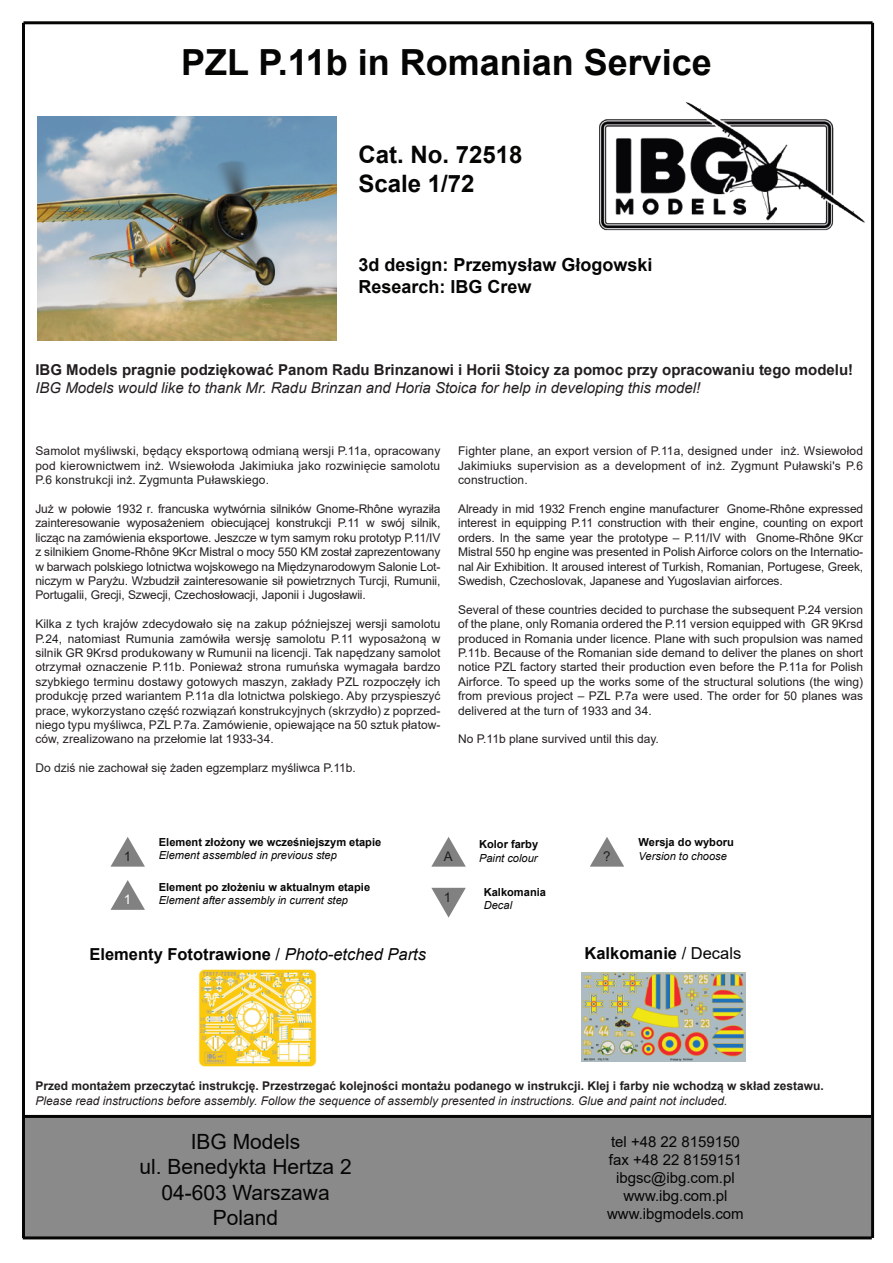
<style>
.page{position:relative;width:893px;height:1263px;background:#fff}
.page>*{position:absolute;margin:0;border:0;box-sizing:border-box;transform-origin:0 0}
.t1{font:700 36px "Arial";color:#050504}
.t2{font:700 24px/28.8px "Arial";color:#050504}
.t3{font:21px/25.2px "Arial";color:#050504;text-align:center}
.t4{font:700 18px/21.6px "Arial";color:#050504}
.t5{font:700 16.5px "Arial";color:#050605}
.t6{font:700 15px "Arial";color:#231f20}
.t7{font:italic 15px "Arial";color:#231f20}
.t8{font:15px/18px "Arial";color:#050504;text-align:center}
.t9{font:13.35px "Arial";color:#211e1e}
.t10{font:13.35px "Arial";color:#fff}
.t11{font:12px/14.4px "Arial";letter-spacing:.005em;color:#231f20;text-align:justify}
.t12{font:700 12px "Arial";color:#211e1e}
.t13{font:italic 12px "Arial";color:#211e1e}
.t14{font:700 11.1px "Arial";color:#050605}
.t15{font:italic 11.1px "Arial";color:#050605}
.s1{font-weight:400}
.s2{font-weight:400;font-style:italic}
</style>
<div class="page">
<div style="left:23px;top:1116px;width:848px;height:122px;background:#8b8a8a"></div>
<hr style="left:23px;top:21px;width:849px;height:3px;background:#050504">
<hr style="left:23px;top:1236px;width:849px;height:3px;background:#050504">
<hr style="left:22px;top:23px;width:3px;height:1215px;background:#050504">
<hr style="left:871px;top:23px;width:3px;height:1215px;background:#050504">
<hr style="left:23px;top:1115px;width:848px;height:3px;background:#050504">
<svg style="left:111px;top:837px;width:34px;height:30px"></svg>
<svg style="left:111px;top:880px;width:34px;height:30px"></svg>
<svg style="left:590px;top:837px;width:34px;height:30px"></svg>
<svg style="left:431px;top:837px;width:35px;height:30px"></svg>
<svg style="left:431px;top:888px;width:35px;height:30px"></svg>
<img style="left:599px;top:102px;width:266px;height:129px">
<img style="left:37px;top:116px;width:300px;height:225px">
<img style="left:199px;top:970px;width:117px;height:96px">
<img style="left:581px;top:972px;width:164px;height:90px">
<h1 class="t1" style="left:181px;top:37px;width:532px">PZL P.11b in Romanian Service</h1>
<h2 class="t2" style="left:358px;top:141px;width:166px">Cat. No. 72518<br>Scale 1/72</h2>
<h3 class="t4" style="left:358px;top:254px;width:296px">3d design: Przemysław Głogowski<br>Research: IBG Crew</h3>
<p class="t6" style="left:35px;top:359px;width:819px">IBG Models pragnie podziękować Panom Radu Brinzanowi i Horii Stoicy za pomoc przy opracowaniu tego modelu!</p>
<p class="t7" style="left:35px;top:378px;width:666px">IBG Models would like to thank Mr. Radu Brinzan and Horia Stoica for help in developing this model!</p>
<p class="t11" style="left:35px;top:444px;width:406px">Samolot myśliwski, będący eksportową odmianą wersji P.11a, opracowany pod kierownictwem inż. Wsiewołoda Jakimiuka jako rozwinięcie samolotu P.6 konstrukcji inż. Zygmunta Puławskiego.</p>
<p class="t11" style="left:35px;top:501px;width:407px">Już w połowie 1932 r. francuska wytwórnia silników Gnome-Rhône wyraziła zainteresowanie wyposażeniem obiecującej konstrukcji P.11 w swój silnik, licząc na zamówienia eksportowe. Jeszcze w tym samym roku prototyp P.11/IV z silnikiem Gnome-Rhône 9Kcr Mistral o mocy 550 KM został zaprezentowany w barwach polskiego lotnictwa wojskowego na Międzynarodowym Salonie Lot&shy;niczym w Paryżu. Wzbudził zainteresowanie sił powietrznych Turcji, Rumunii, Portugalii, Grecji, Szwecji, Czechosłowacji, Japonii i Jugosławii.</p>
<p class="t11" style="left:35px;top:617px;width:407px">Kilka z tych krajów zdecydowało się na zakup późniejszej wersji samolotu P.24, natomiast Rumunia zamówiła wersję samolotu P.11 wyposażoną w silnik GR 9Krsd produkowany w Rumunii na licencji. Tak napędzany samolot otrzymał oznaczenie P.11b. Ponieważ strona rumuńska wymagała bardzo szybkiego terminu dostawy gotowych maszyn, zakłady PZL rozpoczęły ich produkcję przed wariantem P.11a dla lotnictwa polskiego. Aby przyspieszyć prace, wykorzystano część rozwiązań konstrukcyjnych (skrzydło) z poprzed&shy;niego typu myśliwca, PZL P.7a. Zamówienie, opiewające na 50 sztuk płatow&shy;ców, zrealizowano na przełomie lat 1933-34.</p>
<p class="t11" style="left:35px;top:761px;width:322px">Do dziś nie zachował się żaden egzemplarz myśliwca P.11b.</p>
<p class="t11" style="left:458px;top:444px;width:406px">Fighter plane, an export version of P.11a, designed under inż. Wsiewołod Jakimiuks supervision as a development of inż. Zygmunt Puławski's P.6 construction.</p>
<p class="t11" style="left:458px;top:501px;width:407px">Already in mid 1932 French engine manufacturer Gnome-Rhône expressed interest in equipping P.11 construction with their engine, counting on export orders. In the same year the prototype – P.11/IV with Gnome-Rhône 9Kcr Mistral 550 hp engine was presented in Polish Airforce colors on the Internatio&shy;nal Air Exhibition. It aroused interest of Turkish, Romanian, Portugese, Greek, Swedish, Czechoslovak, Japanese and Yugoslavian airforces.</p>
<p class="t11" style="left:458px;top:602px;width:407px">Several of these countries decided to purchase the subsequent P.24 version of the plane, only Romania ordered the P.11 version equipped with GR 9Krsd produced in Romania under licence. Plane with such propulsion was named P.11b. Because of the Romanian side demand to deliver the planes on short notice PZL factory started their production even before the P.11a for Polish Airforce. To speed up the works some of the structural solutions (the wing) from previous project – PZL P.7a were used. The order for 50 planes was delivered at the turn of 1933 and 34.</p>
<p class="t11" style="left:458px;top:732px;width:202px">No P.11b plane survived until this day.</p>
<p class="t9" style="left:124px;top:847px;width:9px">1</p>
<p class="t10" style="left:124px;top:890px;width:9px">1</p>
<p class="t14" style="left:159px;top:834px;width:224px">Element złożony we wcześniejszym etapie</p>
<p class="t15" style="left:159px;top:848px;width:180px">Element assembled in previous step</p>
<p class="t14" style="left:159px;top:879px;width:213px">Element po złożeniu w aktualnym etapie</p>
<p class="t15" style="left:159px;top:893px;width:191px">Element after assembly in current step</p>
<h3 class="t5" style="left:89px;top:943px;width:338px">Elementy Fototrawione <span class="s1">/</span> <span class="s2">Photo-etched Parts</span></h3>
<p class="t14" style="left:479px;top:837px;width:61px">Kolor farby</p>
<p class="t9" style="left:444px;top:847px;width:10px">A</p>
<p class="t15" style="left:479px;top:851px;width:60px">Paint colour</p>
<p class="t14" style="left:484px;top:884px;width:64px">Kalkomania</p>
<p class="t15" style="left:484px;top:898px;width:30px">Decal</p>
<p class="t9" style="left:444px;top:888px;width:9px">1</p>
<p class="t9" style="left:603px;top:847px;width:9px">?</p>
<p class="t14" style="left:639px;top:834px;width:97px">Wersja do wyboru</p>
<p class="t15" style="left:639px;top:848px;width:90px">Version to choose</p>
<h3 class="t5" style="left:584px;top:942px;width:158px">Kalkomanie <span class="s1">/ Decals</span></h3>
<p class="t12" style="left:35px;top:1077px;width:790px">Przed montażem przeczytać instrukcję. Przestrzegać kolejności montażu podanego w instrukcji. Klej i farby nie wchodzą w skład zestawu.</p>
<p class="t13" style="left:35px;top:1093px;width:694px">Please read instructions before assembly. Follow the sequence of assembly presented in instructions. Glue and paint not included.</p>
<h3 class="t3" style="left:139px;top:1129px;width:214px">IBG Models<br>ul. Benedykta Hertza 2<br>04-603 Warszawa<br>Poland</h3>
<p class="t8" style="left:607px;top:1133px;width:138px">tel +48 22 8159150 fax +48 22 8159151 ibgsc@ibg.com.pl www.ibg.com.pl www.ibgmodels.com</p>
</div>
